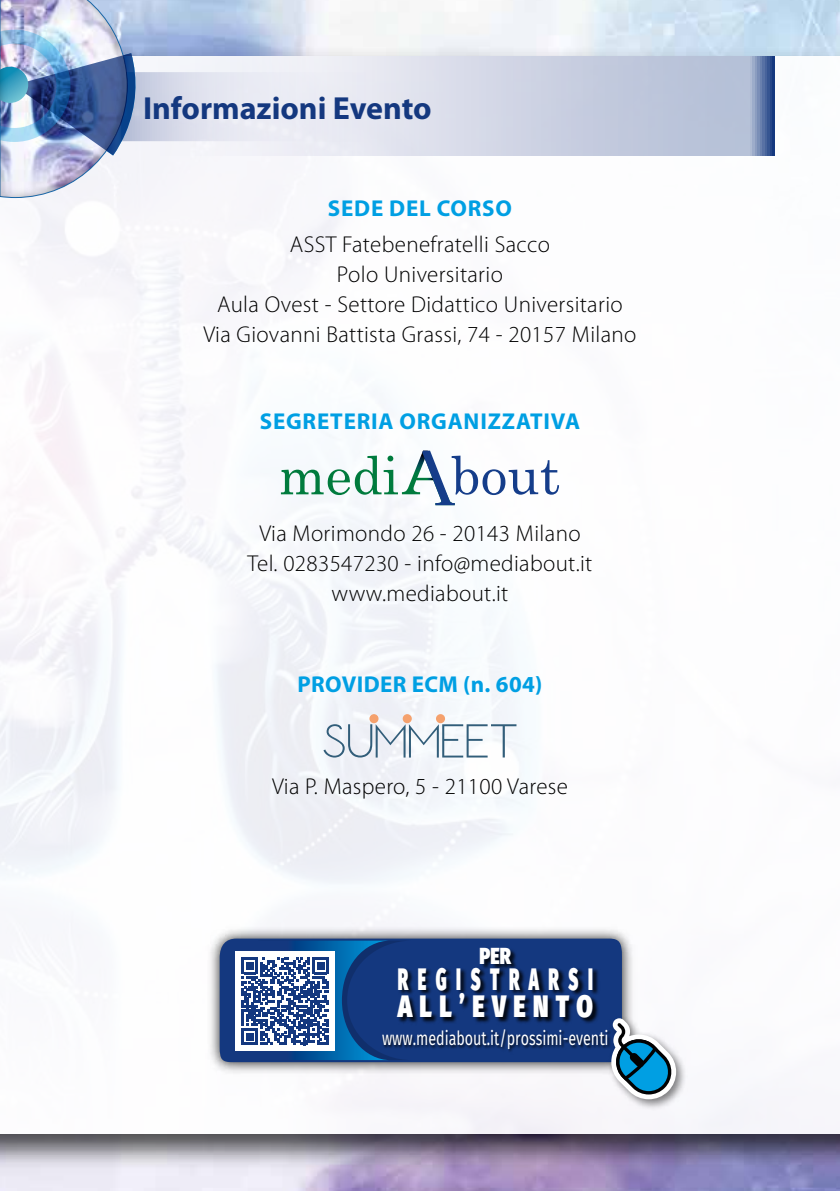
<style>
.page{position:relative;width:840px;height:1191px;background:#fff}
.page>*{position:absolute;margin:0;border:0;box-sizing:border-box;transform-origin:0 0}
.t1{font:700 32px "Myriad Pro";color:#14387f}
.t2{font:900 31px/27.8px "Fira Sans";letter-spacing:.57em;color:#fff;scale:.54 1}
.t3{font:900 23.2px "Fira Sans";color:#fff;scale:.77 1}
.t4{font:300 23px/30px "Myriad Pro";letter-spacing:.015em;color:#000;text-align:center}
.t5{font:700 23px "Myriad Pro";letter-spacing:.035em;color:#009fe3}
.t6{font:700 23px "Myriad Pro";letter-spacing:.015em;color:#009fe3}
.t7{font:19.6px "Fira Sans";color:#fff;scale:.73 1}
</style>
<div class="page">
<img style="left:0;top:40px;width:839px;height:1138px">
<div style="left:0;top:57px;width:839px;height:1077px;background:#fff"></div>
<svg style="left:139px;top:57px;width:634px;height:98px"></svg>
<svg style="left:135px;top:72px;width:620px;height:69px;background:#d3d7e6"></svg>
<img style="left:0;top:0;width:135px;height:198px">
<svg style="left:281px;top:450px;width:277px;height:55px"></svg>
<div style="left:369px;top:714px;width:9px;height:9px;background:#f5a16d;border-radius:50%"></div>
<div style="left:402px;top:714px;width:9px;height:9px;background:#f5a16d;border-radius:50%"></div>
<div style="left:436px;top:714px;width:9px;height:9px;background:#f5a16d;border-radius:50%"></div>
<svg style="left:323px;top:724px;width:193px;height:33px"></svg>
<img style="left:210px;top:926px;width:423px;height:151px">
<svg style="left:219px;top:938px;width:402px;height:124px;background:#204181"></svg>
<img style="left:412px;top:943px;width:193px;height:83px">
<img style="left:376px;top:1026px;width:227px;height:43px">
<img style="left:603px;top:1011px;width:83px;height:100px">
<svg style="left:611px;top:1018px;width:64px;height:81px"></svg>
<svg style="left:232px;top:940px;width:180px;height:120px"></svg>
<h1 class="t1" style="left:143px;top:90px;width:290px">Informazioni Evento</h1>
<p class="t5" style="left:328px;top:195px;width:185px">SEDE DEL CORSO</p>
<p class="t4" style="left:203px;top:229px;width:434px">ASST Fatebenefratelli Sacco<br>Polo Universitario<br>Aula Ovest - Settore Didattico Universitario Via Giovanni Battista Grassi, 74 - 20157 Milano</p>
<p class="t5" style="left:259px;top:409px;width:322px">SEGRETERIA ORGANIZZATIVA</p>
<p class="t4" style="left:247px;top:519px;width:346px">Via Morimondo 26 - 20143 Milano<br>Tel. 0283547230 - info@mediabout.it www.mediabout.it</p>
<p class="t6" style="left:297px;top:671px;width:246px">PROVIDER ECM (n. 604)</p>
<p class="t4" style="left:272px;top:771px;width:297px">Via P. Maspero, 5 - 21100 Varese</p>
<p class="t3" style="left:479px;top:934px;width:42px">PER</p>
<h2 class="t2" style="left:397px;top:961px;width:362px">REGISTRARSI<br>ALL’EVENTO</h2>
<p class="t7" style="left:382px;top:1023px;width:311px">www.mediabout.it/prossimi-eventi</p>
</div>
